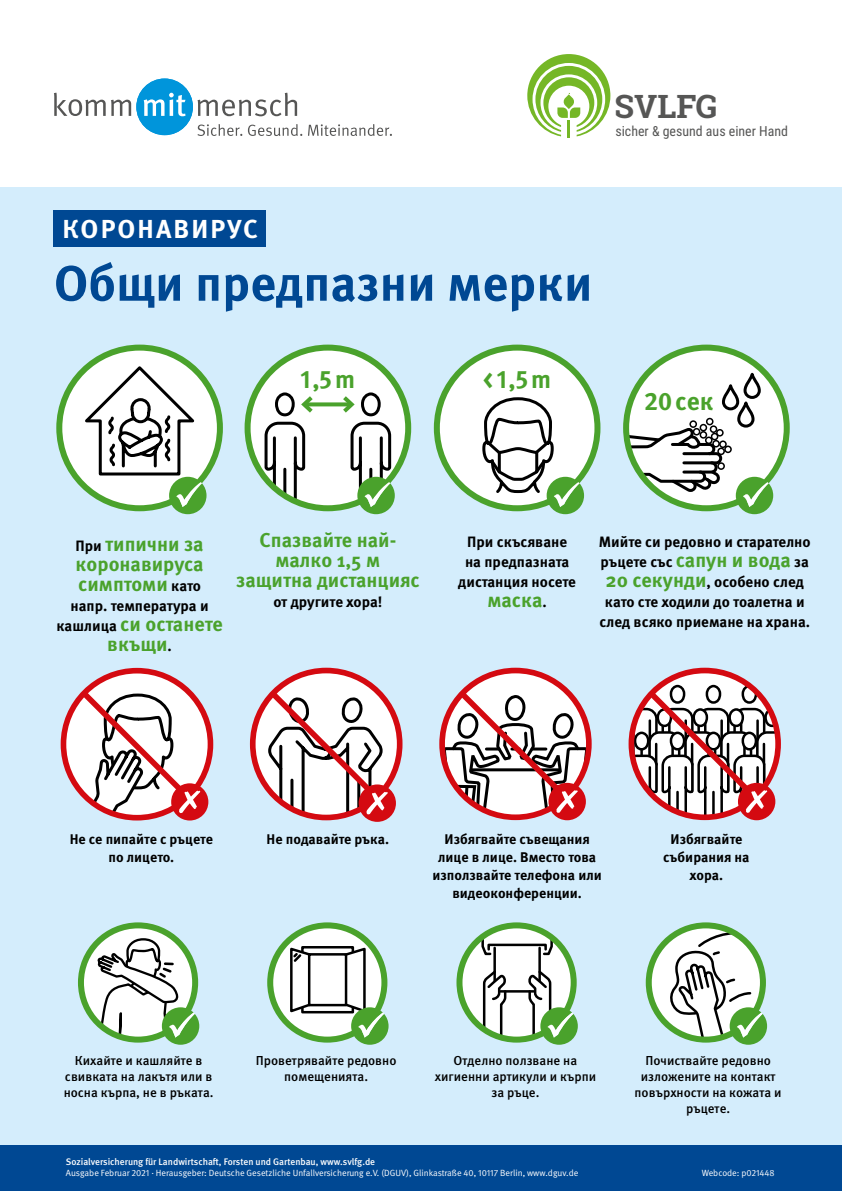
<style>
.page{position:relative;width:842px;height:1191px;background:#fff}
.page>*{position:absolute;margin:0;border:0;box-sizing:border-box;transform-origin:0 0}
.t1{font:700 50px "Meta Pro";color:#004893}
.t2{font:700 32.4px "Roboto Slab";color:#565655}
.t3{font:700 26px "Meta Pro";letter-spacing:.08em;color:#fff}
.t4{font:700 25.3px "DGUV Meta";color:#4aa22c}
.t5{font:700 25.3px "Meta Pro";color:#4aa22c}
.t6{font:700 20px/20px "Meta Pro";color:#4aa22c;text-align:center}
.t7{font:700 15px/20px "Meta Pro";color:#000;text-align:center}
.t8{font:700 14px/18px "Meta Pro";color:#000;text-align:center}
.t9{font:13.9px "Roboto Condensed";color:#565655}
.t10{font:500 13px/16px "Meta Pro";color:#000;text-align:center}
.t11{font:500 9.5px "DGUV Meta";color:#fff}
.t12{font:9px "DGUV Meta";color:#fff}
.s1{font-family:"DGUV Meta"}
.s2{font-size:15px;color:#000}
.s3{font-size:20px;color:#4aa22c}
</style>
<div class="page">
<div style="left:0;top:187px;width:842px;height:1004px;background:#d4edfc"></div>
<div style="left:0;top:1145px;width:842px;height:46px;background:#004893"></div>
<div style="left:136px;top:78px;width:57px;height:57px;background:#0095db;border-radius:50%"></div>
<svg style="left:54px;top:93px;width:77px;height:23px"></svg>
<svg style="left:144px;top:93px;width:42px;height:23px"></svg>
<svg style="left:197px;top:93px;width:100px;height:23px"></svg>
<svg style="left:197px;top:124px;width:45px;height:12px"></svg>
<svg style="left:248px;top:124px;width:54px;height:12px"></svg>
<svg style="left:308px;top:124px;width:84px;height:12px"></svg>
<svg style="left:631px;top:670px;width:147px;height:147px"></svg>
<div style="left:628px;top:667px;width:153px;height:153px;border:6px solid #d40a11;border-radius:50%"></div>
<div style="left:738px;top:783px;width:37px;height:37px;background:#d40a11;border-radius:50%"></div>
<svg style="left:631px;top:683px;width:147px;height:134px;background:#c1a1a4"></svg>
<div style="left:54px;top:210px;width:212px;height:37px;background:#004893"></div>
<div style="left:248px;top:347px;width:160px;height:161px;background:#fff;border-radius:50%"></div>
<div style="left:245px;top:344px;width:166px;height:167px;border:6px solid #4aa22c;border-radius:50%"></div>
<svg style="left:317px;top:402px;width:22px;height:4px"></svg>
<svg style="left:263px;top:392px;width:54px;height:109px"></svg>
<svg style="left:339px;top:392px;width:56px;height:122px"></svg>
<div style="left:626px;top:347px;width:161px;height:161px;background:#fff;border-radius:50%"></div>
<svg style="left:626px;top:425px;width:98px;height:69px"></svg>
<div style="left:705px;top:436px;width:7px;height:8px;border:2px solid #000;border-radius:50%"></div>
<div style="left:711px;top:433px;width:7px;height:7px;border:2px solid #000;border-radius:50%"></div>
<div style="left:716px;top:429px;width:8px;height:7px;border:2px solid #000;border-radius:50%"></div>
<div style="left:710px;top:425px;width:7px;height:8px;border:2px solid #000;border-radius:50%"></div>
<div style="left:717px;top:447px;width:8px;height:8px;border:2px solid #000;border-radius:50%"></div>
<div style="left:719px;top:440px;width:8px;height:8px;border:2px solid #000;border-radius:50%"></div>
<div style="left:724px;top:445px;width:8px;height:8px;border:2px solid #000;border-radius:50%"></div>
<div style="left:717px;top:462px;width:8px;height:8px;border:2px solid #000;border-radius:50%"></div>
<div style="left:699px;top:424px;width:8px;height:7px;border:2px solid #000;border-radius:50%"></div>
<div style="left:706px;top:418px;width:7px;height:7px;border:2px solid #000;border-radius:50%"></div>
<div style="left:689px;top:420px;width:8px;height:8px;border:2px solid #000;border-radius:50%"></div>
<div style="left:712px;top:440px;width:8px;height:7px;border:2px solid #000;border-radius:50%"></div>
<div style="left:699px;top:431px;width:8px;height:7px;border:2px solid #000;border-radius:50%"></div>
<div style="left:693px;top:428px;width:7px;height:7px;border:2px solid #000;border-radius:50%"></div>
<div style="left:623px;top:344px;width:167px;height:167px;border:6px solid #4aa22c;border-radius:50%"></div>
<div style="left:737px;top:401px;width:17px;height:26px;border:3px solid #000;border-radius:7px"></div>
<div style="left:722px;top:384px;width:17px;height:26px;border:3px solid #000;border-radius:7px"></div>
<div style="left:743px;top:373px;width:18px;height:26px;border:3px solid #000;border-radius:7px"></div>
<svg style="left:736px;top:477px;width:37px;height:37px"></svg>
<svg style="left:442px;top:670px;width:147px;height:147px"></svg>
<div style="left:439px;top:667px;width:153px;height:153px;border:6px solid #d40a11;border-radius:50%"></div>
<div style="left:548px;top:783px;width:38px;height:37px;background:#d40a11;border-radius:50%"></div>
<svg style="left:442px;top:683px;width:147px;height:129px;background:#cfb2b5"></svg>
<svg style="left:253px;top:670px;width:147px;height:147px;background:#f5cacc"></svg>
<div style="left:250px;top:667px;width:152px;height:153px;border:6px solid #d40a11;border-radius:50%"></div>
<div style="left:359px;top:784px;width:37px;height:38px;background:#d40a11;border-radius:50%"></div>
<svg style="left:265px;top:686px;width:123px;height:128px;background:#d9c1c2"></svg>
<svg style="left:63px;top:670px;width:147px;height:147px;background:#f5cbcd"></svg>
<div style="left:61px;top:668px;width:152px;height:152px;border:6px solid #d40a11;border-radius:50%"></div>
<div style="left:171px;top:783px;width:37px;height:37px;background:#d40a11;border-radius:50%"></div>
<svg style="left:77px;top:686px;width:123px;height:131px;background:#dcc2c3"></svg>
<svg style="left:81px;top:925px;width:114px;height:114px"></svg>
<div style="left:78px;top:922px;width:120px;height:120px;border:6px solid #4aa22c;border-radius:50%"></div>
<svg style="left:95px;top:927px;width:104px;height:117px;background:#bfd2be"></svg>
<svg style="left:649px;top:925px;width:114px;height:114px"></svg>
<div style="left:646px;top:922px;width:120px;height:120px;border:6px solid #4aa22c;border-radius:50%"></div>
<svg style="left:668px;top:930px;width:99px;height:114px;background:#bed0bc"></svg>
<div style="left:459px;top:925px;width:115px;height:114px;background:#fff;border-radius:50%"></div>
<hr style="left:538px;top:948px;width:3px;height:33px;background:#000">
<svg style="left:482px;top:971px;width:26px;height:67px"></svg>
<hr style="left:501px;top:990px;width:33px;height:2px;background:#000">
<hr style="left:493px;top:948px;width:3px;height:33px;background:#000">
<svg style="left:480px;top:936px;width:13px;height:20px"></svg>
<svg style="left:542px;top:936px;width:12px;height:20px"></svg>
<div style="left:487px;top:943px;width:60px;height:7px;border:2px solid #000"></div>
<div style="left:456px;top:922px;width:121px;height:120px;border:6px solid #4aa22c;border-radius:50%"></div>
<svg style="left:521px;top:968px;width:57px;height:76px"></svg>
<svg style="left:270px;top:925px;width:114px;height:114px;background:#e5f1e0"></svg>
<div style="left:302px;top:947px;width:51px;height:65px;background:#fff"></div>
<div style="left:301px;top:946px;width:53px;height:67px;border:2px solid #000"></div>
<svg style="left:289px;top:945px;width:23px;height:69px"></svg>
<div style="left:309px;top:954px;width:37px;height:51px;background:#fff"></div>
<div style="left:308px;top:953px;width:39px;height:53px;border:2px solid #000"></div>
<div style="left:267px;top:922px;width:120px;height:120px;border:6px solid #4aa22c;border-radius:50%"></div>
<svg style="left:343px;top:945px;width:46px;height:99px"></svg>
<svg style="left:59px;top:347px;width:161px;height:161px;background:#dbecd6"></svg>
<div style="left:56px;top:344px;width:167px;height:167px;border:6px solid #4aa22c;border-radius:50%"></div>
<svg style="left:79px;top:344px;width:127px;height:171px;background:#cbd8cc"></svg>
<div style="left:437px;top:347px;width:160px;height:161px;background:#fff;border-radius:50%"></div>
<div style="left:434px;top:344px;width:166px;height:167px;border:6px solid #4aa22c;border-radius:50%"></div>
<svg style="left:481px;top:397px;width:103px;height:117px"></svg>
<svg style="left:527px;top:54px;width:83px;height:83px"></svg>
<h2 class="t2" style="left:614px;top:84px;width:104px">SVLFG</h2>
<p class="t9" style="left:615px;top:121px;width:174px">sicher &amp; gesund aus einer Hand</p>
<h3 class="t3" style="left:62px;top:209px;width:197px">КОРОНАВИРУС</h3>
<h1 class="t1" style="left:54px;top:244px;width:540px">Общи предпазни мерки</h1>
<h3 class="t4" style="left:301px;top:364px;width:56px">1,5m</h3>
<h3 class="t4" style="left:483px;top:364px;width:70px">&lt; 1,5m</h3>
<h3 class="t5" style="left:644px;top:382px;width:71px"><span class="s1">20</span>сек</h3>
<h3 class="t6" style="left:76px;top:533px;width:130px;text-align:justify"><span class="s2">При</span> типични за коронавируса симптоми <span class="s2">като</span></h3>
<p class="t7" style="left:71px;top:595px;width:140px">напр. температура и</p>
<h3 class="t6" style="left:56px;top:613px;width:168px"><span class="s2">кашлица</span> си останете вкъщи<span class="s2">.</span></h3>
<h3 class="t6" style="left:236px;top:529px;width:185px">Спазвайте най&shy;малко 1,5 м защитна дистанцияc</h3>
<p class="t7" style="left:273px;top:591px;width:111px">от другите хора!</p>
<p class="t7" style="left:458px;top:531px;width:119px">При скъсяване на предпазната дистанция носете</p>
<h3 class="t6" style="left:487px;top:589px;width:61px">маска<span class="s2">.</span></h3>
<p class="t7" style="left:599px;top:531px;width:213px">Мийте си редовно и старателно ръцете със <span class="s3">сапун и вода</span> за<br><span class="s3">20 секунди</span>, особено след като сте ходили до тоалетна и след всяко приемане на храна.</p>
<p class="t8" style="left:70px;top:829px;width:145px">Не се пипайте с ръцете по лицето.</p>
<p class="t8" style="left:267px;top:829px;width:124px">Не подавайте ръка.</p>
<p class="t8" style="left:432px;top:829px;width:171px">Избягвайте съвещания лице в лице. Вместо това използвайте телефона или видеоконференции.</p>
<p class="t8" style="left:663px;top:829px;width:88px">Избягвайте събирания на хора.</p>
<p class="t10" style="left:64px;top:1052px;width:151px">Кихайте и кашляйте в свивката на лакътя или в носна кърпа, не в ръката.</p>
<p class="t10" style="left:256px;top:1052px;width:142px">Проветрявайте редовно помещенията.</p>
<p class="t10" style="left:435px;top:1052px;width:163px">Отделно ползване на хигиенни артикули и кърпи за ръце.</p>
<p class="t10" style="left:635px;top:1052px;width:149px">Почиствайте редовно изложените на контакт повърхности на кожата и ръцете.</p>
<p class="t11" style="left:66px;top:1156px;width:311px">Sozialversicherung für Landwirtschaft, Forsten und Gartenbau, www.svlfg.de</p>
<p class="t12" style="left:66px;top:1167px;width:514px">Ausgabe Februar 2021 · Herausgeber: Deutsche Gesetzliche Unfallversicherung e.V. (DGUV), Glinkastraße 40, 10117 Berlin, www.dguv.de</p>
<p class="t12" style="left:702px;top:1167px;width:74px">Webcode: p021448</p>
</div>
